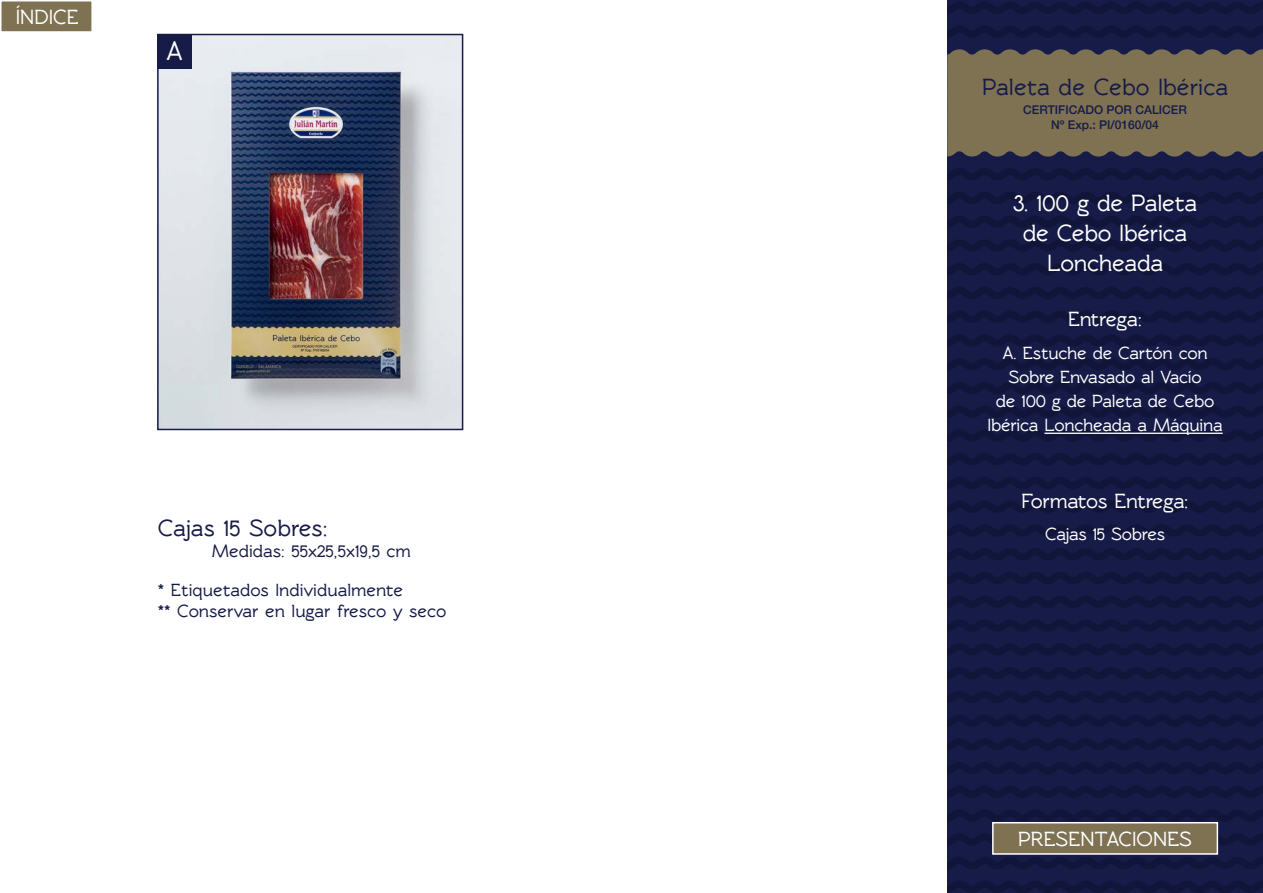
<style>
.page{position:relative;width:1263px;height:893px;background:#fff}
.page>*{position:absolute;margin:0;border:0;box-sizing:border-box;transform-origin:0 0}
.t1{font:700 27px "Rawengulk";color:#fff}
.t2{font:700 24px/30px "Rawengulk";letter-spacing:-.015em;color:#fff;text-align:center}
.t3{font:700 24px "Rawengulk";color:#161b47}
.t4{font:700 21px "Rawengulk";letter-spacing:-.015em;color:#fff}
.t5{font:700 21px "Rawengulk";color:#fff}
.t6{font:700 18px/24px "Rawengulk";letter-spacing:-.015em;color:#fff;text-align:center}
.t7{font:700 18px/38.5px "Rawengulk";color:#161b47}
.t8{font:500 12px/15px "Helvetica 65";color:#161b47;text-align:center}
</style>
<div class="page">
<div style="left:947px;top:0;width:316px;height:893px;background:#161b47"></div>
<svg style="left:947px;top:2px;width:316px;height:12px"></svg>
<svg style="left:947px;top:26px;width:316px;height:12px"></svg>
<svg style="left:947px;top:168px;width:316px;height:12px"></svg>
<svg style="left:947px;top:192px;width:316px;height:12px"></svg>
<svg style="left:947px;top:216px;width:316px;height:12px"></svg>
<svg style="left:947px;top:240px;width:316px;height:11px"></svg>
<svg style="left:947px;top:263px;width:316px;height:12px"></svg>
<svg style="left:947px;top:287px;width:316px;height:12px"></svg>
<svg style="left:947px;top:311px;width:316px;height:12px"></svg>
<svg style="left:947px;top:335px;width:316px;height:11px"></svg>
<svg style="left:947px;top:358px;width:316px;height:12px"></svg>
<svg style="left:947px;top:382px;width:316px;height:12px"></svg>
<svg style="left:947px;top:406px;width:316px;height:12px"></svg>
<svg style="left:947px;top:430px;width:316px;height:11px"></svg>
<svg style="left:947px;top:453px;width:316px;height:12px"></svg>
<svg style="left:947px;top:477px;width:316px;height:12px"></svg>
<svg style="left:947px;top:501px;width:316px;height:12px"></svg>
<svg style="left:947px;top:525px;width:316px;height:11px"></svg>
<svg style="left:947px;top:548px;width:316px;height:12px"></svg>
<svg style="left:947px;top:572px;width:316px;height:12px"></svg>
<svg style="left:947px;top:596px;width:316px;height:12px"></svg>
<svg style="left:947px;top:620px;width:316px;height:11px"></svg>
<svg style="left:947px;top:643px;width:316px;height:12px"></svg>
<svg style="left:947px;top:667px;width:316px;height:12px"></svg>
<svg style="left:947px;top:691px;width:316px;height:12px"></svg>
<svg style="left:947px;top:715px;width:316px;height:12px"></svg>
<svg style="left:947px;top:738px;width:316px;height:12px"></svg>
<svg style="left:947px;top:762px;width:316px;height:12px"></svg>
<svg style="left:947px;top:786px;width:316px;height:12px"></svg>
<svg style="left:947px;top:810px;width:316px;height:13px"></svg>
<svg style="left:947px;top:833px;width:316px;height:14px"></svg>
<svg style="left:947px;top:857px;width:316px;height:12px"></svg>
<svg style="left:947px;top:881px;width:316px;height:12px"></svg>
<div style="left:947px;top:49px;width:316px;height:108px;background:#7e7253"></div>
<img style="left:160px;top:37px;width:300px;height:390px">
<div style="left:157px;top:34px;width:306px;height:396px;border:2px solid #161b47"></div>
<div style="left:157px;top:35px;width:35px;height:34px;background:#161b47"></div>
<hr style="left:1044px;top:433px;width:179px;height:1px;background:#fff">
<div style="left:1px;top:1px;width:91px;height:31px;background:#7e7253"></div>
<div style="left:0;top:0;width:93px;height:33px;border:2px solid #fff"></div>
<div style="left:992px;top:822px;width:226px;height:33px;background:#7e7253;border:2px solid #fff"></div>
<p class="t5" style="left:16px;top:5px;width:64px">ÍNDICE</p>
<h1 class="t1" style="left:166px;top:36px;width:18px">A</h1>
<h2 class="t3" style="left:158px;top:514px;width:171px">Cajas 15 Sobres:</h2>
<p class="t7" style="left:158px;top:532px;width:255px;text-indent:54px">Medidas: 55x25,5x19,5 cm * Etiquetados Individualmente</p>
<p class="t7" style="left:158px;top:592px;width:290px">** Conservar en lugar fresco y seco</p>
<h2 class="t3" style="left:982px;top:73px;width:248px">Paleta de Cebo Ibérica</h2>
<p class="t8" style="left:1023px;top:102px;width:165px">CERTIFICADO POR CALICER<br>Nº Exp.: PI/0160/04</p>
<h2 class="t2" style="left:1013px;top:188px;width:186px">3. 100 g de Paleta de Cebo Ibérica<br>Loncheada</h2>
<p class="t4" style="left:1068px;top:307px;width:76px">Entrega:</p>
<p class="t6" style="left:987px;top:341px;width:237px">A. Estuche de Cartón con<br>Sobre Envasado al Vacío<br>de 100 g de Paleta de Cebo<br>Ibérica Loncheada a Máquina</p>
<p class="t4" style="left:1021px;top:489px;width:169px">Formatos Entrega:</p>
<p class="t6" style="left:1045px;top:522px;width:121px">Cajas 15 Sobres</p>
<p class="t5" style="left:1018px;top:827px;width:174px">PRESENTACIONES</p>
</div>
